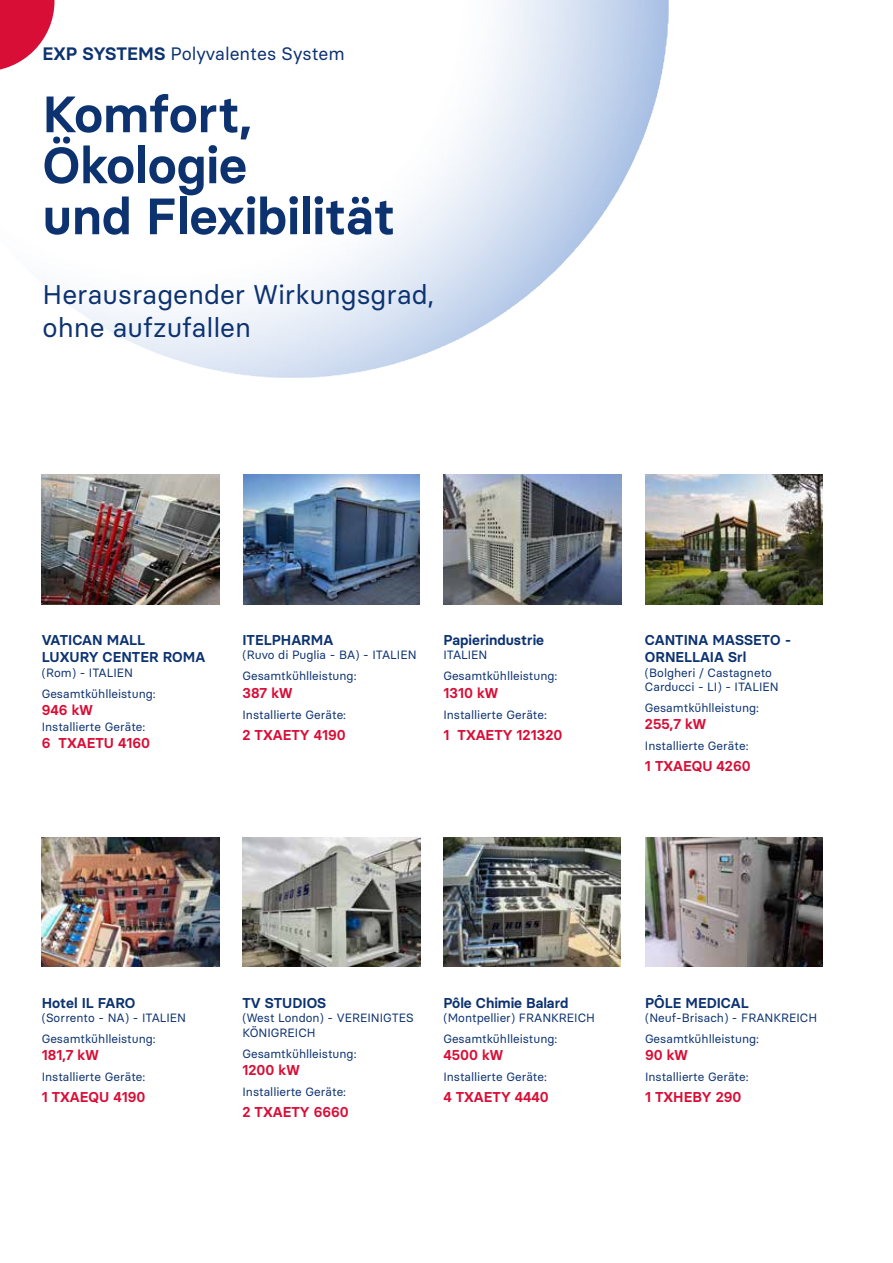
<style>
.page{position:relative;width:893px;height:1263px;background:#fff}
.page>*{position:absolute;margin:0;border:0;box-sizing:border-box;transform-origin:0 0}
.t1{font:600 51px/51px "Basier Circle";color:#0c3270}
.t2{font:27px/33px "Basier Circle";color:#0c3270}
.t3{font:18px "Basier Circle";color:#0c3270}
.t4{font:600 14.25px "Basier Circle";color:#d80e36}
.t5{font:600 14.25px/17.1px "Basier Circle";color:#0c3270}
.t6{font:12px/21px "Basier Circle";color:#0c3270}
.s1{font-weight:600}
</style>
<div class="page">
<img style="left:45px;top:0;width:624px;height:378px">
<svg style="left:0;top:0;width:55px;height:71px"></svg>
<img style="left:645px;top:475px;width:177px;height:129px">
<img style="left:243px;top:475px;width:177px;height:129px">
<img style="left:42px;top:475px;width:177px;height:129px">
<img style="left:444px;top:475px;width:177px;height:129px">
<img style="left:243px;top:837px;width:177px;height:130px">
<img style="left:443px;top:837px;width:178px;height:130px">
<img style="left:42px;top:837px;width:177px;height:130px">
<img style="left:645px;top:837px;width:178px;height:130px">
<h3 class="t3" style="left:43px;top:42px;width:304px"><span class="s1">EXP SYSTEMS</span> Polyvalentes System</h3>
<h1 class="t1" style="left:43px;top:88px;width:354px">Komfort,<br>Ökologie<br>und Flexibilität</h1>
<h2 class="t2" style="left:43px;top:278px;width:393px">Herausragender Wirkungsgrad, ohne aufzufallen</h2>
<p class="t5" style="left:42px;top:631px;width:165px">VATICAN MALL<br>LUXURY CENTER ROMA</p>
<p class="t6" style="left:42px;top:662px;width:116px">(Rom) - ITALIEN<br>Gesamtkühlleistung:</p>
<p class="t4" style="left:42px;top:701px;width:53px">946 kW</p>
<p class="t6" style="left:42px;top:716px;width:105px">Installierte Geräte:</p>
<p class="t4" style="left:42px;top:734px;width:110px">6 TXAETU 4160</p>
<p class="t5" style="left:242px;top:631px;width:92px">ITELPHARMA</p>
<p class="t6" style="left:242px;top:644px;width:176px">(Ruvo di Puglia - BA) - ITALIEN<br>Gesamtkühlleistung:</p>
<p class="t4" style="left:242px;top:684px;width:52px">387 kW</p>
<p class="t6" style="left:242px;top:704px;width:105px">Installierte Geräte:</p>
<p class="t4" style="left:242px;top:726px;width:105px">2 TXAETY 4190</p>
<p class="t5" style="left:443px;top:631px;width:102px">Papierindustrie</p>
<p class="t6" style="left:443px;top:644px;width:116px">ITALIEN<br>Gesamtkühlleistung:</p>
<p class="t4" style="left:443px;top:684px;width:56px">1310 kW</p>
<p class="t6" style="left:443px;top:704px;width:105px">Installierte Geräte:</p>
<p class="t4" style="left:443px;top:726px;width:121px">1 TXAETY 121320</p>
<p class="t5" style="left:645px;top:631px;width:148px">CANTINA MASSETO -<br>ORNELLAIA Srl</p>
<p class="t6" style="left:645px;top:665px;width:135px;line-height:14.4px">(Bolgheri / Castagneto<br>Carducci - LI) - ITALIEN</p>
<p class="t6" style="left:645px;top:697px;width:116px">Gesamtkühlleistung:</p>
<p class="t4" style="left:645px;top:715px;width:63px">255,7 kW</p>
<p class="t6" style="left:645px;top:735px;width:105px">Installierte Geräte:</p>
<p class="t4" style="left:645px;top:757px;width:107px">1 TXAEQU 4260</p>
<p class="t5" style="left:42px;top:994px;width:95px">Hotel IL FARO</p>
<p class="t6" style="left:42px;top:1007px;width:146px">(Sorrento - NA) - ITALIEN<br>Gesamtkühlleistung:</p>
<p class="t4" style="left:42px;top:1046px;width:59px">181,7 kW</p>
<p class="t6" style="left:42px;top:1066px;width:105px">Installierte Geräte:</p>
<p class="t4" style="left:42px;top:1088px;width:105px">1 TXAEQU 4190</p>
<p class="t5" style="left:242px;top:994px;width:85px">TV STUDIOS</p>
<p class="t6" style="left:242px;top:1011px;width:173px;line-height:14.4px">(West London) - VEREINIGTES<br>KÖNIGREICH</p>
<p class="t6" style="left:242px;top:1043px;width:116px">Gesamtkühlleistung:</p>
<p class="t4" style="left:242px;top:1061px;width:59px">1200 kW</p>
<p class="t6" style="left:242px;top:1081px;width:105px">Installierte Geräte:</p>
<p class="t4" style="left:242px;top:1103px;width:108px">2 TXAETY 6660</p>
<p class="t5" style="left:443px;top:994px;width:127px">Pôle Chimie Balard</p>
<p class="t6" style="left:443px;top:1007px;width:153px">(Montpellier) FRANKREICH<br>Gesamtkühlleistung:</p>
<p class="t4" style="left:443px;top:1046px;width:61px">4500 kW</p>
<p class="t6" style="left:443px;top:1066px;width:105px">Installierte Geräte:</p>
<p class="t4" style="left:443px;top:1088px;width:107px">4 TXAETY 4440</p>
<p class="t5" style="left:645px;top:994px;width:105px">PÔLE MEDICAL</p>
<p class="t6" style="left:645px;top:1007px;width:174px">(Neuf-Brisach) - FRANKREICH<br>Gesamtkühlleistung:</p>
<p class="t4" style="left:645px;top:1046px;width:44px">90 kW</p>
<p class="t6" style="left:645px;top:1066px;width:105px">Installierte Geräte:</p>
<p class="t4" style="left:645px;top:1088px;width:98px">1 TXHEBY 290</p>
</div>
